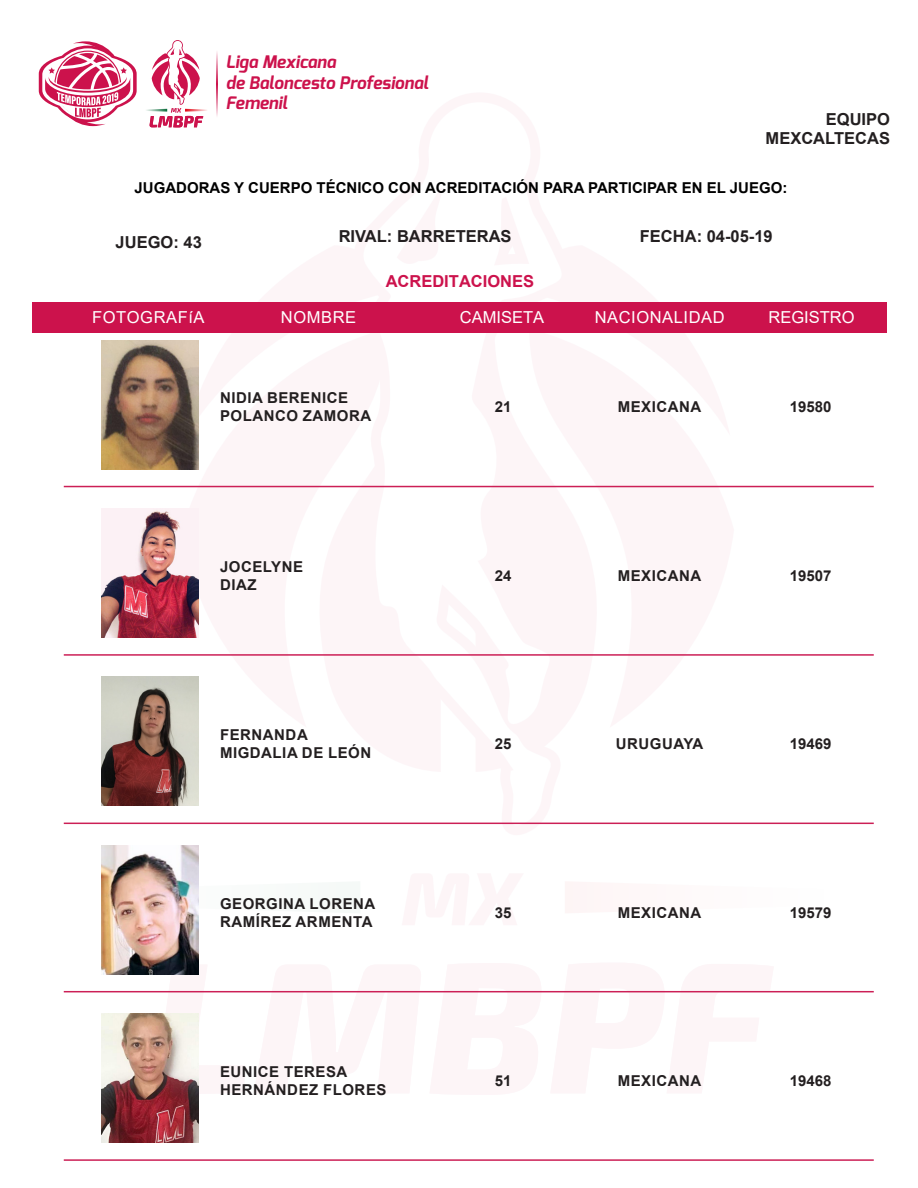
<style>
.page{position:relative;width:918px;height:1188px;background:#fff}
.page>*{position:absolute;margin:0;border:0;box-sizing:border-box;transform-origin:0 0}
.t1{font:italic 700 17.25px/20.9px "Exo";color:#cc124c}
.t2{font:700 16.5px/19.8px "Arial";color:#231f20;text-align:right}
.t3{font:16.5px "Arial";letter-spacing:.035em;color:#fff}
.t4{font:16.5px "Arial";color:#fff}
.t5{font:700 16.5px "Arial";color:#cc124c}
.t6{font:700 15px "Arial";letter-spacing:.035em;color:#231f20}
.t7{font:700 15px "Arial";color:#000}
</style>
<div class="page">
<svg style="left:182px;top:302px;width:552px;height:470px;fill:#fdf5f7"></svg>
<svg style="left:146px;top:952px;width:639px;height:154px"></svg>
<svg style="left:101px;top:870px;width:98px;height:54px"></svg>
<svg style="left:350px;top:302px;width:223px;height:523px;fill:#fdf5f7"></svg>
<svg style="left:360px;top:302px;width:204px;height:523px"></svg>
<div style="left:33px;top:303px;width:854px;height:30px;background:#cc124c"></div>
<svg style="left:146px;top:40px;width:61px;height:88px"></svg>
<svg style="left:216px;top:52px;width:2px;height:64px"></svg>
<svg style="left:39px;top:41px;width:98px;height:85px"></svg>
<img style="left:102px;top:340px;width:96px;height:129px">
<hr style="left:64px;top:486px;width:810px;height:1px;background:#cc1f56">
<img style="left:102px;top:509px;width:96px;height:129px">
<hr style="left:64px;top:654px;width:810px;height:2px;background:#cc1f56">
<img style="left:102px;top:677px;width:96px;height:129px">
<hr style="left:64px;top:823px;width:810px;height:1px;background:#cc1f56">
<img style="left:102px;top:845px;width:96px;height:129px">
<hr style="left:64px;top:991px;width:810px;height:1px;background:#cc1f56">
<img style="left:102px;top:1014px;width:96px;height:129px">
<hr style="left:64px;top:1159px;width:810px;height:2px;background:#cc1f56">
<p class="t1" style="left:226px;top:51px;width:204px">Liga Mexicana<br>de Baloncesto Profesional<br>Femenil</p>
<p class="t2" style="left:766px;top:109px;width:126px">EQUIPO<br>MEXCALTECAS</p>
<p class="t7" style="left:135px;top:178px;width:654px">JUGADORAS Y CUERPO TÉCNICO CON ACREDITACIÓN PARA PARTICIPAR EN EL JUEGO:</p>
<p class="t2" style="left:116px;top:233px;width:88px">JUEGO: 43</p>
<p class="t2" style="left:339px;top:226px;width:174px">RIVAL: BARRETERAS</p>
<p class="t2" style="left:640px;top:226px;width:134px">FECHA: 04-05-19</p>
<p class="t5" style="left:386px;top:270px;width:150px">ACREDITACIONES</p>
<p class="t3" style="left:92px;top:306px;width:114px">FOTOGRAFíA</p>
<p class="t3" style="left:281px;top:306px;width:77px">NOMBRE</p>
<p class="t4" style="left:460px;top:306px;width:86px">CAMISETA</p>
<p class="t4" style="left:768px;top:306px;width:88px">REGISTRO</p>
<p class="t3" style="left:595px;top:306px;width:131px">NACIONALIDAD</p>
<p class="t6" style="left:220px;top:388px;width:130px">NIDIA BERENICE</p>
<p class="t6" style="left:220px;top:406px;width:153px">POLANCO ZAMORA</p>
<p class="t6" style="left:220px;top:556px;width:85px">JOCELYNE</p>
<p class="t6" style="left:220px;top:574px;width:38px">DIAZ</p>
<p class="t6" style="left:220px;top:724px;width:89px">FERNANDA</p>
<p class="t6" style="left:220px;top:742px;width:153px">MIGDALIA DE LEÓN</p>
<p class="t6" style="left:220px;top:893px;width:157px">GEORGINA LORENA</p>
<p class="t6" style="left:220px;top:911px;width:154px">RAMÍREZ ARMENTA</p>
<p class="t6" style="left:220px;top:1061px;width:129px">EUNICE TERESA</p>
<p class="t6" style="left:220px;top:1079px;width:168px">HERNÁNDEZ FLORES</p>
<p class="t6" style="left:495px;top:397px;width:18px">21</p>
<p class="t6" style="left:618px;top:397px;width:85px">MEXICANA</p>
<p class="t6" style="left:790px;top:397px;width:43px">19580</p>
<p class="t6" style="left:495px;top:565px;width:18px">24</p>
<p class="t6" style="left:618px;top:565px;width:85px">MEXICANA</p>
<p class="t6" style="left:790px;top:565px;width:43px">19507</p>
<p class="t6" style="left:495px;top:733px;width:18px">25</p>
<p class="t6" style="left:616px;top:733px;width:89px">URUGUAYA</p>
<p class="t6" style="left:790px;top:733px;width:43px">19469</p>
<p class="t6" style="left:495px;top:902px;width:18px">35</p>
<p class="t6" style="left:618px;top:902px;width:85px">MEXICANA</p>
<p class="t6" style="left:790px;top:902px;width:43px">19579</p>
<p class="t6" style="left:495px;top:1070px;width:18px">51</p>
<p class="t6" style="left:618px;top:1070px;width:85px">MEXICANA</p>
<p class="t6" style="left:790px;top:1070px;width:43px">19468</p>
</div>
